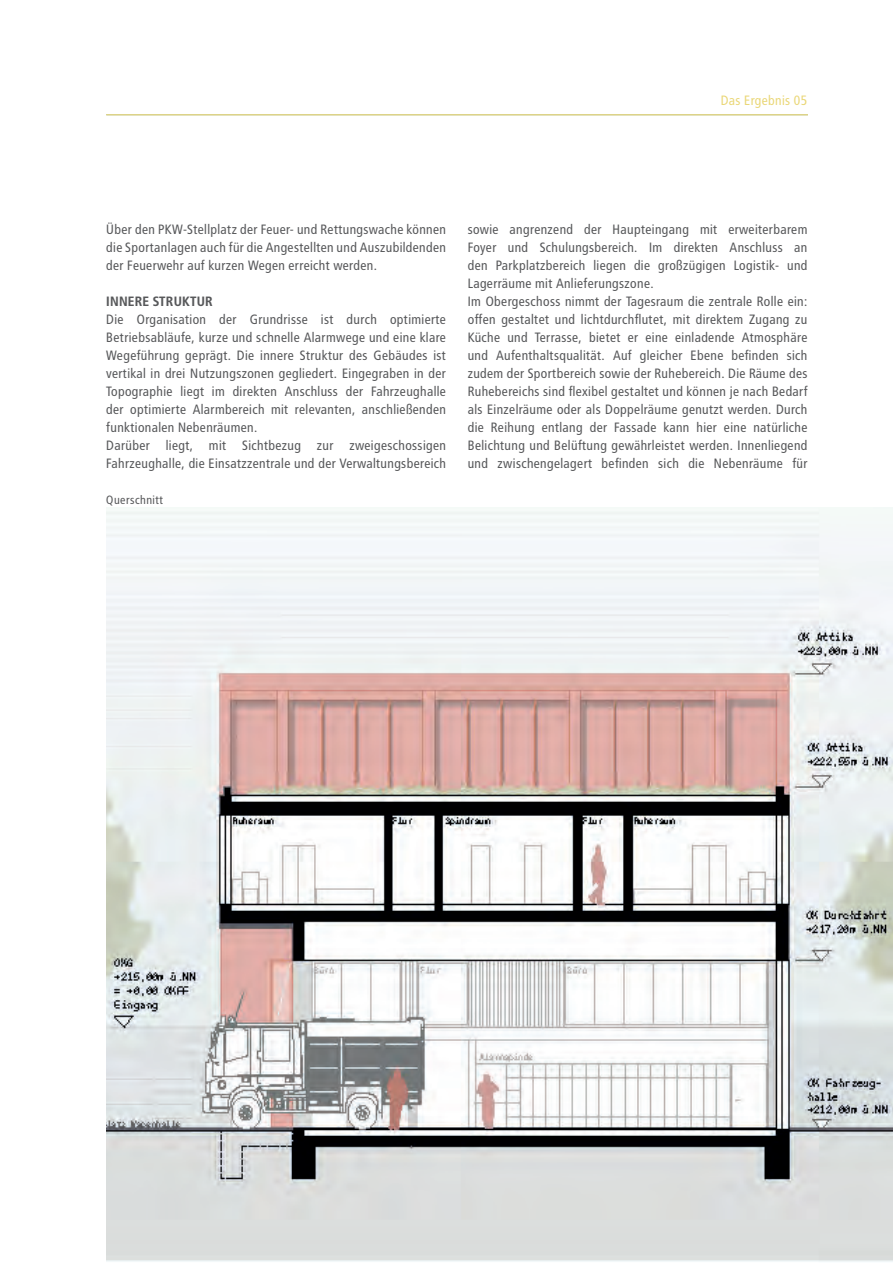
<style>
.page{position:relative;width:893px;height:1263px;background:#fff}
.page>*{position:absolute;margin:0;border:0;box-sizing:border-box;transform-origin:0 0}
.t1{font:13.5px/18px "Transit Pro";letter-spacing:-.01em;color:#57585a}
.t2{font:700 13.5px "Transit Pro";letter-spacing:-.01em;color:#57585a}
.t3{font:13.5px "Transit Pro";letter-spacing:-.01em;color:#ead778}
.t4{font:12px "Transit Pro";color:#57585a}
</style>
<div class="page">
<img style="left:106px;top:507px;width:787px;height:755px">
<hr style="left:106px;top:114px;width:702px;height:1px;background:#ead778">
<p class="t3" style="left:721px;top:92px;width:88px">Das Ergebnis 05</p>
<p class="t1" style="left:106px;top:220px;width:342px;text-align:justify">Über den PKW-Stellplatz der Feuer- und Rettungswache können die Sportanlagen auch für die Angestellten und Auszubildenden der Feuerwehr auf kurzen Wegen erreicht werden.</p>
<p class="t2" style="left:106px;top:293px;width:108px">INNERE STRUKTUR</p>
<p class="t1" style="left:106px;top:310px;width:342px">Die Organisation der Grundrisse ist durch optimierte Betriebsabläufe, kurze und schnelle Alarmwege und eine klare Wegeführung geprägt. Die innere Struktur des Gebäudes ist vertikal in drei Nutzungszonen gegliedert. Eingegraben in der Topographie liegt im direkten Anschluss der Fahrzeughalle der optimierte Alarmbereich mit relevanten, anschließenden funktionalen Nebenräumen.<br>Darüber liegt, mit Sichtbezug zur zweigeschossigen Fahrzeughalle, die Einsatzzentrale und der Verwaltungsbereich</p>
<p class="t4" style="left:106px;top:493px;width:59px">Querschnitt</p>
<p class="t1" style="left:468px;top:220px;width:342px">sowie angrenzend der Haupteingang mit erweiterbarem Foyer und Schulungsbereich. Im direkten Anschluss an den Parkplatzbereich liegen die großzügigen Logistik- und Lagerräume mit Anlieferungszone.<br>Im Obergeschoss nimmt der Tagesraum die zentrale Rolle ein: offen gestaltet und lichtdurchflutet, mit direktem Zugang zu Küche und Terrasse, bietet er eine einladende Atmosphäre und Aufenthaltsqualität. Auf gleicher Ebene befinden sich zudem der Sportbereich sowie der Ruhebereich. Die Räume des Ruhebereichs sind flexibel gestaltet und können je nach Bedarf als Einzelräume oder als Doppelräume genutzt werden. Durch die Reihung entlang der Fassade kann hier eine natürliche Belichtung und Belüftung gewährleistet werden. Innenliegend und zwischengelagert befinden sich die Nebenräume für</p>
</div>
